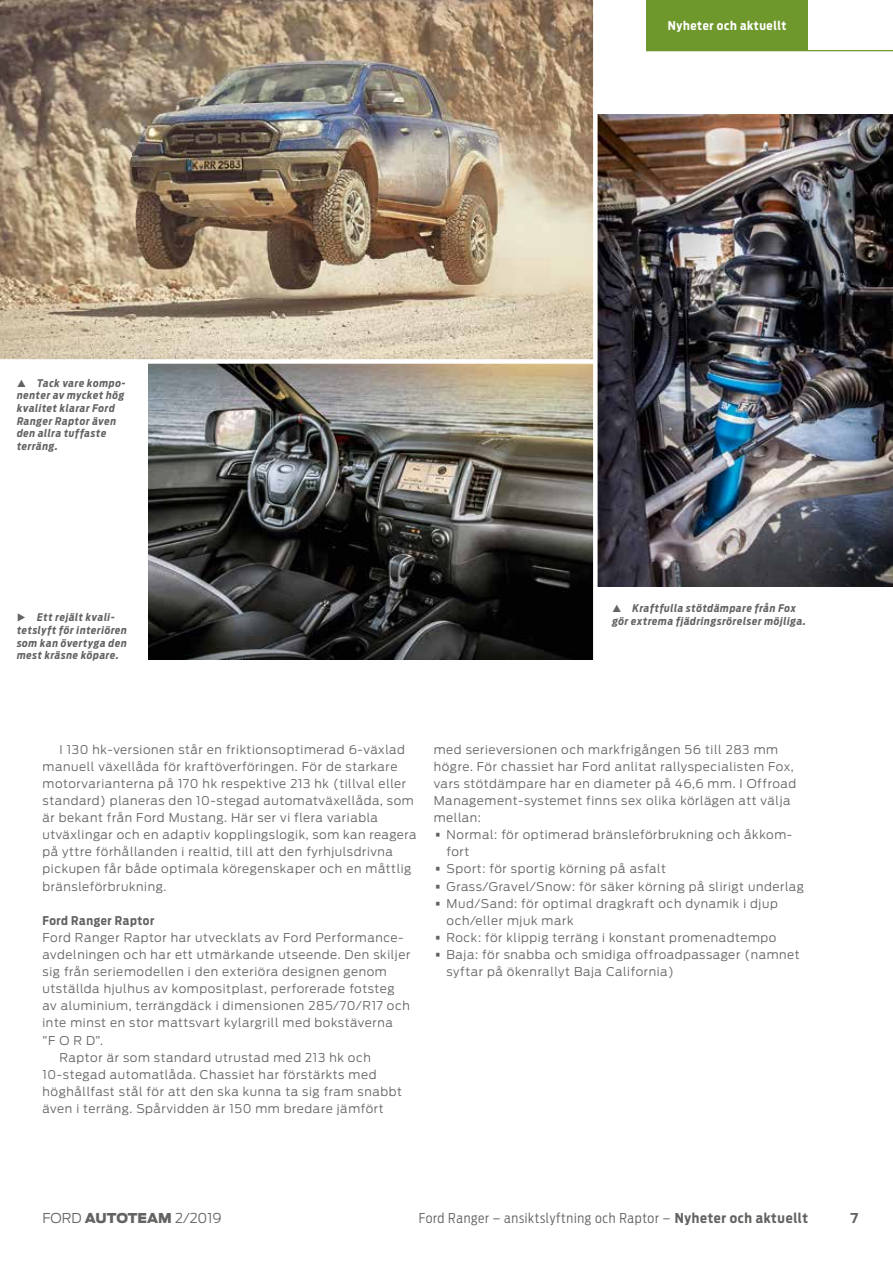
<style>
.page{position:relative;width:893px;height:1263px;background:#fff}
.page>*{position:absolute;margin:0;border:0;box-sizing:border-box;transform-origin:0 0}
.t1{font:300 13.5px "Ford Antenna Cond";letter-spacing:.05em;color:#636362}
.t2{font:300 13.5px "Ford Antenna";color:#636362}
.t3{font:700 13.5px "Ford Antenna";color:#636362}
.t4{font:300 12px/17.1px "Ford Antenna";letter-spacing:.05em;color:#636362}
.t5{font:700 12px "Ford Antenna Cond";letter-spacing:.05em;color:#fff}
.t6{font:700 12px "Ford Antenna Cond";letter-spacing:.05em;color:#636362}
.t7{font:italic 700 10.5px/12.6px "Ford Antenna Cond";letter-spacing:.06em;color:#636362}
.s1{font-size:24px}
.s2{font-weight:700}
.s3{font-weight:900}
</style>
<div class="page">
<div style="left:646px;top:0;width:162px;height:51px;background:#6f982c"></div>
<img style="left:149px;top:364px;width:444px;height:295px">
<img style="left:0;top:0;width:593px;height:359px">
<img style="left:598px;top:115px;width:295px;height:472px">
<hr style="left:646px;top:50px;width:247px;height:1px;background:#6f982c">
<p class="t7" style="left:17px;top:375px;width:110px;text-indent:20px">Tack vare kompo&shy;nenter av mycket hög kvalitet klarar Ford<br>Ranger Raptor även den allra tuffaste terräng.</p>
<p class="t5" style="left:668px;top:15px;width:120px">Nyheter och aktuellt</p>
<p class="t7" style="left:17px;top:610px;width:111px;text-indent:20px">Ett rejält kvali&shy;tetslyft för interiören som kan övertyga den mest kräsne köpare.</p>
<p class="t7" style="left:612px;top:601px;width:195px;text-indent:20px">Kraftfulla stötdämpare från Fox gör extrema fjädringsrörelser möjliga.</p>
<p class="t4" style="left:43px;top:739px;width:376px;text-indent:17px">I 130 hk-versionen står en friktionsoptimerad 6-växlad manuell växellåda för kraftöverföringen. För de starkare motorvarianterna på 170 hk respektive 213 hk (tillval eller standard) planeras den 10-stegad automatväxellåda, som är bekant från Ford Mustang. Här ser vi flera variabla utväxlingar och en adaptiv kopplingslogik, som kan reagera på yttre förhållanden i realtid, till att den fyrhjulsdrivna pickupen får både optimala köregenskaper och en måttlig bränsleförbrukning.</p>
<p class="t6" style="left:43px;top:910px;width:113px">Ford Ranger Raptor</p>
<p class="t4" style="left:43px;top:927px;width:363px">Ford Ranger Raptor har utvecklats av Ford Performance-</p>
<p class="t4" style="left:43px;top:945px;width:369px">avdelningen och har ett utmärkande utseende. Den skiljer</p>
<p class="t4" style="left:43px;top:962px;width:346px">sig från seriemodellen i den exteriöra designen genom</p>
<p class="t4" style="left:43px;top:979px;width:354px">utställda hjulhus av kompositplast, perforerade fotsteg</p>
<p class="t4" style="left:43px;top:996px;width:369px">av aluminium, terrängdäck i dimensionen 285/70/R17 och</p>
<p class="t4" style="left:43px;top:1013px;width:352px">inte minst en stor mattsvart kylargrill med bokstäverna</p>
<p class="t4" style="left:43px;top:1030px;width:62px">”F O R D”.</p>
<p class="t4" style="left:60px;top:1047px;width:313px">Raptor är som standard utrustad med 213 hk och</p>
<p class="t4" style="left:43px;top:1064px;width:335px">10-stegad automatlåda. Chassiet har förstärkts med</p>
<p class="t4" style="left:43px;top:1081px;width:361px">höghållfast stål för att den ska kunna ta sig fram snabbt</p>
<p class="t4" style="left:43px;top:1098px;width:343px">även i terräng. Spårvidden är 150 mm bredare jämfört</p>
<p class="t4" style="left:434px;top:739px;width:364px">med serieversionen och markfrigången 56 till 283 mm högre. För chassiet har Ford anlitat rallyspecialisten Fox, vars stötdämpare har en diameter på 46,6 mm. I Offroad Management-systemet finns sex olika körlägen att välja mellan:</p>
<p class="t4" style="left:447px;top:825px;width:347px;text-indent:-13px"><span class="s1">•</span> Normal: för optimerad bränsleförbrukning och åkkom&shy;fort</p>
<p class="t4" style="left:434px;top:859px;width:234px"><span class="s1">•</span> Sport: för sportig körning på asfalt</p>
<p class="t4" style="left:434px;top:876px;width:372px"><span class="s1">•</span> Grass/Gravel/Snow: för säker körning på slirigt underlag</p>
<p class="t4" style="left:447px;top:893px;width:333px;text-indent:-13px"><span class="s1">•</span> Mud/Sand: för optimal dragkraft och dynamik i djup och/eller mjuk mark</p>
<p class="t4" style="left:434px;top:927px;width:344px"><span class="s1">•</span> Rock: för klippig terräng i konstant promenadtempo</p>
<p class="t4" style="left:447px;top:945px;width:355px;text-indent:-13px"><span class="s1">•</span> Baja: för snabba och smidiga offroadpassager (namnet syftar på ökenrallyt Baja California)</p>
<p class="t1" style="left:419px;top:1206px;width:391px">Ford Ranger – ansiktslyftning och Raptor – <span class="s2">Nyheter och aktuellt</span></p>
<p class="t2" style="left:43px;top:1206px;width:181px">FORD <span class="s3">AUTOTEAM</span> 2/2019</p>
<p class="t3" style="left:850px;top:1206px;width:9px">7</p>
</div>
